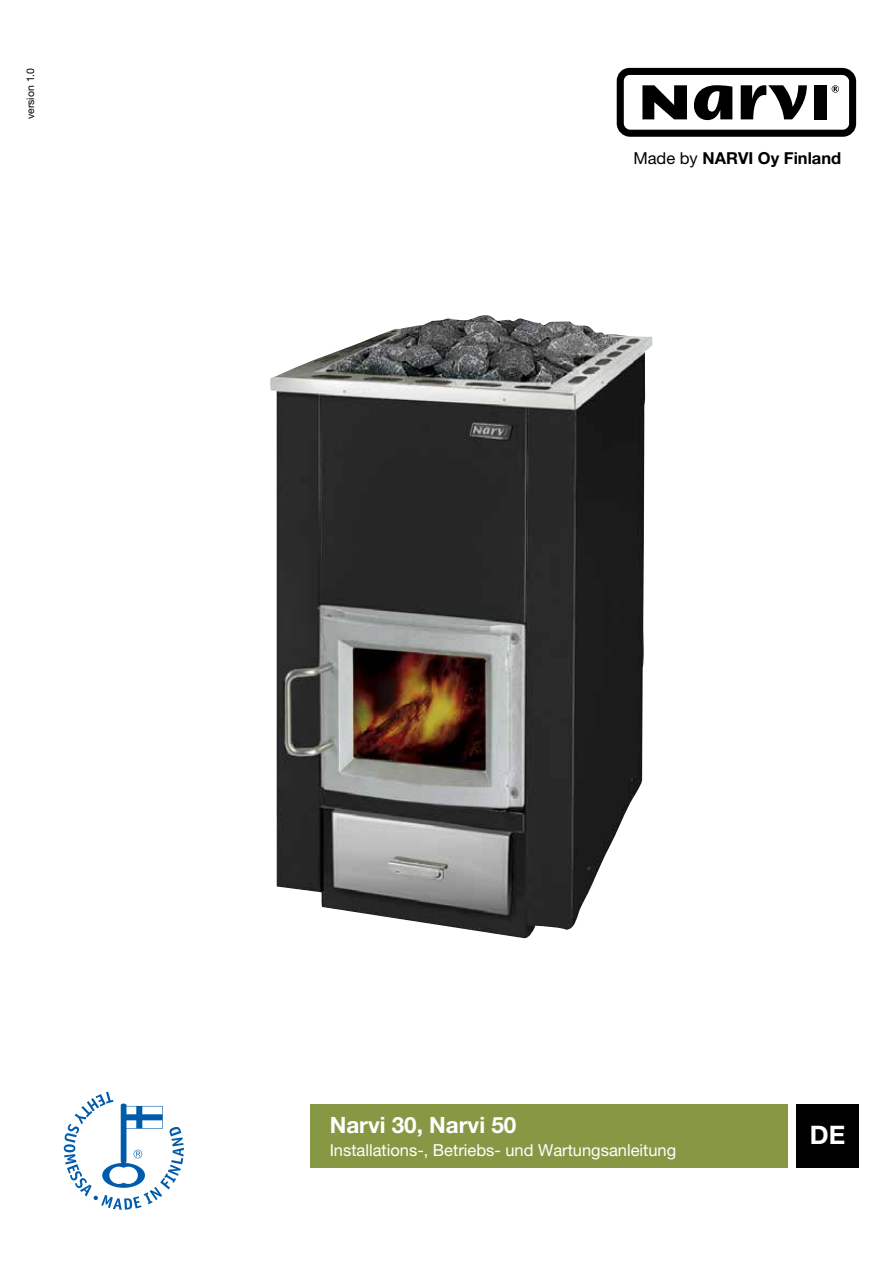
<style>
.page{position:relative;width:893px;height:1263px;background:#fff}
.page>*{position:absolute;margin:0;border:0;box-sizing:border-box;transform-origin:0 0}
.t1{font:700 25.5px "Helvetica Neue LT Std";color:#fff}
.t2{font:700 22.5px "Helvetica Neue LT Std";color:#fff}
.t3{font:16.5px "Helvetica Neue LT Std";color:#fff}
.t4{font:700 16.5px "Helvetica Neue LT Std";color:#000}
.t5{font:10.5px "Helvetica Neue LT Std";color:#000}
.s1{font-weight:400}
</style>
<div class="page">
<svg style="left:64px;top:1092px;width:120px;height:118px"></svg>
<div style="left:796px;top:1104px;width:63px;height:64px;background:#000"></div>
<div style="left:310px;top:1104px;width:478px;height:64px;background:#879845"></div>
<div style="left:617px;top:68px;width:239px;height:69px;border:7px solid #000;border-radius:10px"></div>
<svg style="left:741px;top:85px;width:66px;height:34px"></svg>
<div style="left:814px;top:85px;width:13px;height:34px;background:#000"></div>
<svg style="left:642px;top:85px;width:90px;height:35px"></svg>
<svg style="left:832px;top:85px;width:7px;height:8px"></svg>
<img style="left:270px;top:315px;width:382px;height:623px">
<p class="t5" style="left:24px;top:119px;width:53px;rotate:-90deg">version 1.0</p>
<p class="t4" style="left:633px;top:148px;width:209px"><span class="s1">Made by</span> NARVI Oy Finland</p>
<h2 class="t2" style="left:330px;top:1111px;width:188px">Narvi 30, Narvi 50</h2>
<p class="t3" style="left:330px;top:1140px;width:348px">Installations-, Betriebs- und Wartungsanleitung</p>
<h1 class="t1" style="left:810px;top:1119px;width:37px">DE</h1>
</div>
